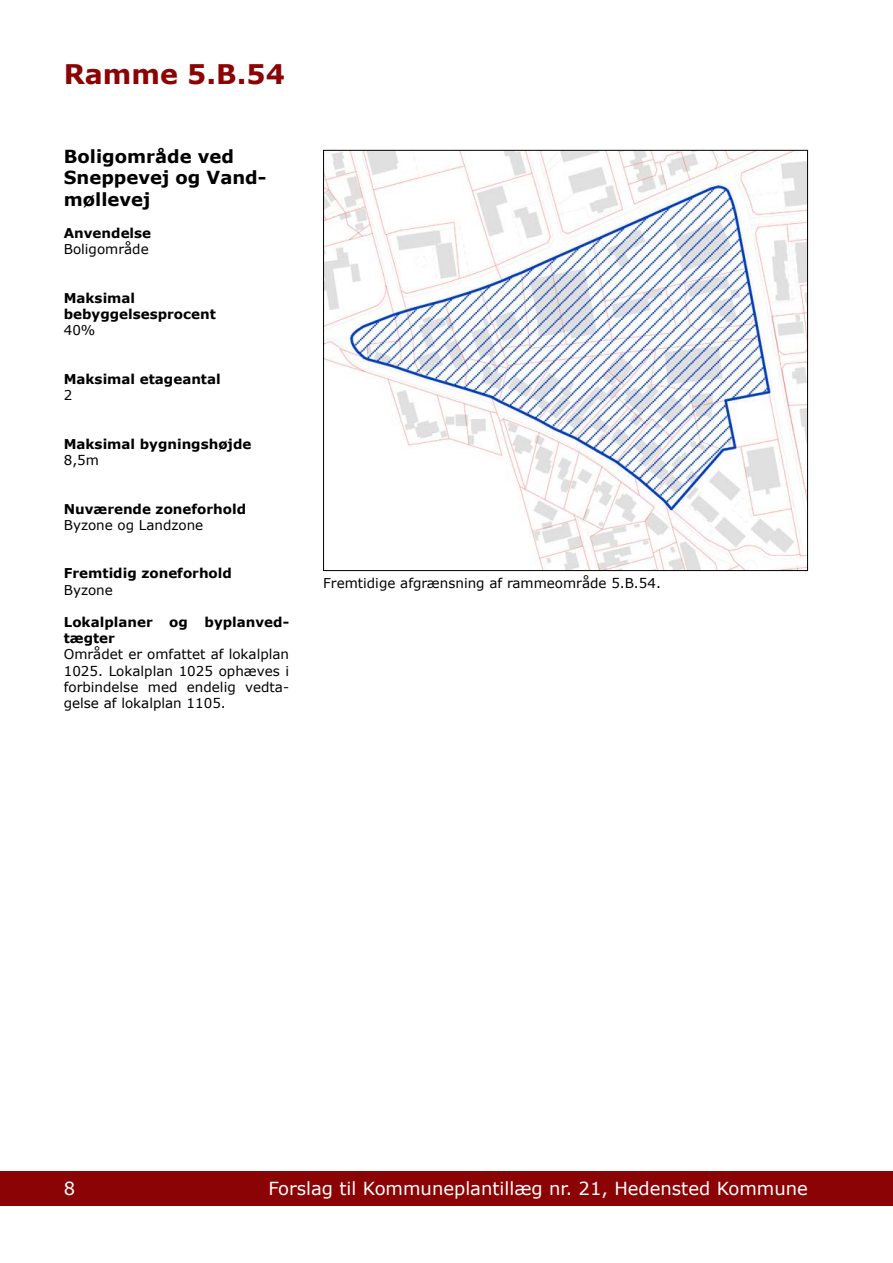
<style>
.page{position:relative;width:893px;height:1263px;background:#fff}
.page>*{position:absolute;margin:0;border:0;box-sizing:border-box;transform-origin:0 0}
.t1{font:700 27px "Verdana";color:#8b0304}
.t2{font:18px "Verdana";color:#fff}
.t3{font:700 18px/21.6px "Verdana";color:#000}
.t4{font:13.5px/16.2px "Verdana";color:#000;text-align:justify}
.t5{font:700 13.5px/16.2px "Verdana";color:#000}
</style>
<div class="page">
<div style="left:0;top:1171px;width:893px;height:34px;background:#8b0304"></div>
<img style="left:325px;top:152px;width:481px;height:417px">
<h1 class="t1" style="left:64px;top:55px;width:223px">Ramme 5.B.54</h1>
<h2 class="t3" style="left:64px;top:145px;width:204px">Boligområde ved<br>Sneppevej og Vand&shy;møllevej</h2>
<p class="t5" style="left:64px;top:225px;width:89px">Anvendelse</p>
<p class="t4" style="left:64px;top:241px;width:86px">Boligområde</p>
<p class="t5" style="left:64px;top:290px;width:154px">Maksimal bebyggelsesprocent</p>
<p class="t4" style="left:64px;top:322px;width:33px">40%</p>
<p class="t5" style="left:64px;top:371px;width:158px">Maksimal etageantal</p>
<p class="t4" style="left:64px;top:387px;width:10px">2</p>
<p class="t5" style="left:64px;top:435px;width:189px">Maksimal bygningshøjde</p>
<p class="t4" style="left:64px;top:452px;width:37px">8,5m</p>
<p class="t5" style="left:64px;top:500px;width:184px">Nuværende zoneforhold</p>
<p class="t4" style="left:64px;top:517px;width:141px">Byzone og Landzone</p>
<p class="t5" style="left:64px;top:565px;width:170px">Fremtidig zoneforhold</p>
<p class="t4" style="left:64px;top:581px;width:51px">Byzone</p>
<p class="t5" style="left:64px;top:614px;width:227px">Lokalplaner og byplanved&shy;tægter</p>
<p class="t4" style="left:64px;top:646px;width:227px">Området er omfattet af lokalplan 1025. Lokalplan 1025 ophæves i forbindelse med endelig vedta&shy;gelse af lokalplan 1105.</p>
<p class="t4" style="left:323px;top:575px;width:339px">Fremtidige afgrænsning af rammeområde 5.B.54.</p>
<h2 class="t2" style="left:64px;top:1176px;width:13px">8</h2>
<h2 class="t2" style="left:268px;top:1176px;width:541px">Forslag til Kommuneplantillæg nr. 21, Hedensted Kommune</h2>
</div>
